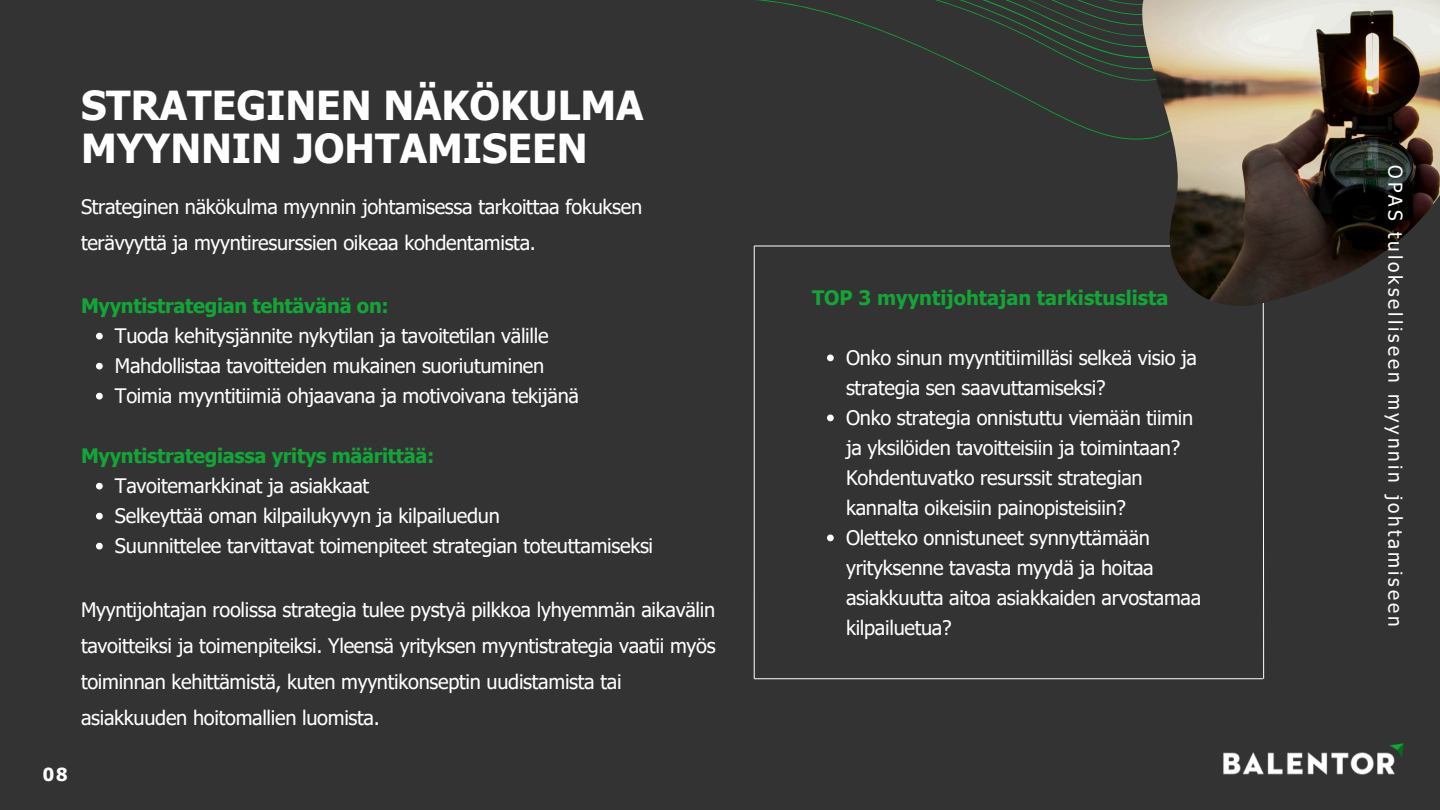
<style>
.page{position:relative;width:1440px;height:810px;background:#333}
.page>*{position:absolute;margin:0;border:0;box-sizing:border-box;transform-origin:0 0}
.t1{font:700 40px/43.5px "Tahoma";color:#fff}
.t2{font:20px/30px "Tahoma";letter-spacing:-.015em;color:#fff}
.t3{font:700 20px "Tahoma";letter-spacing:-.015em;color:#12a537}
.t4{font:19px "Tahoma";letter-spacing:.155em;color:#fff}
.t5{font:700 18px "Tahoma";color:#fff}
</style>
<div class="page">
<svg style="left:756px;top:0;width:386px;height:140px"></svg>
<hr style="left:754px;top:246px;width:1px;height:433px;background:#fff">
<hr style="left:754px;top:246px;width:509px;height:1px;background:#fff">
<hr style="left:754px;top:678px;width:509px;height:1px;background:#fff">
<svg style="left:1263px;top:306px;width:1px;height:373px"></svg>
<img style="left:1142px;top:0;width:298px;height:306px">
<svg style="left:827px;top:355px;width:7px;height:6px"></svg>
<svg style="left:827px;top:415px;width:7px;height:6px"></svg>
<svg style="left:827px;top:535px;width:7px;height:6px"></svg>
<img style="left:1223px;top:743px;width:181px;height:32px">
<svg style="left:96px;top:333px;width:7px;height:7px"></svg>
<svg style="left:96px;top:363px;width:7px;height:7px"></svg>
<svg style="left:96px;top:393px;width:7px;height:7px"></svg>
<svg style="left:96px;top:483px;width:7px;height:7px"></svg>
<svg style="left:96px;top:513px;width:7px;height:7px"></svg>
<svg style="left:96px;top:543px;width:7px;height:7px"></svg>
<p class="t1" style="left:81px;top:82px;width:564px">STRATEGINEN NÄKÖKULMA<br>MYYNNIN JOHTAMISEEN</p>
<p class="t2" style="left:81px;top:188px;width:563px;line-height:36px">Strateginen näkökulma myynnin johtamisessa tarkoittaa fokuksen terävyyttä ja myyntiresurssien oikeaa kohdentamista.</p>
<p class="t3" style="left:81px;top:293px;width:309px">Myyntistrategian tehtävänä on:</p>
<p class="t2" style="left:115px;top:320px;width:435px">Tuoda kehitysjännite nykytilan ja tavoitetilan välille</p>
<p class="t2" style="left:115px;top:350px;width:431px">Mahdollistaa tavoitteiden mukainen suoriutuminen</p>
<h2 class="t2" style="left:115px;top:380px;width:466px">Toimia myyntitiimiä ohjaavana ja motivoivana tekijänä</h2>
<p class="t3" style="left:81px;top:443px;width:355px">Myyntistrategiassa yritys määrittää:</p>
<p class="t2" style="left:115px;top:470px;width:256px">Tavoitemarkkinat ja asiakkaat</p>
<p class="t2" style="left:115px;top:500px;width:386px">Selkeyttää oman kilpailukyvyn ja kilpailuedun</p>
<h2 class="t2" style="left:115px;top:530px;width:540px">Suunnittelee tarvittavat toimenpiteet strategian toteuttamiseksi</h2>
<p class="t2" style="left:81px;top:591px;width:636px;line-height:36px">Myyntijohtajan roolissa strategia tulee pystyä pilkkoa lyhyemmän aikavälin tavoitteiksi ja toimenpiteiksi. Yleensä yrityksen myyntistrategia vaatii myös toiminnan kehittämistä, kuten myyntikonseptin uudistamista tai asiakkuuden hoitomallien luomista.</p>
<p class="t5" style="left:43px;top:763px;width:26px">08</p>
<p class="t3" style="left:812px;top:285px;width:358px">TOP 3 myyntijohtajan tarkistuslista</p>
<p class="t2" style="left:846px;top:342px;width:353px">Onko sinun myyntitiimilläsi selkeä visio ja strategia sen saavuttamiseksi?</p>
<p class="t2" style="left:846px;top:402px;width:349px">Onko strategia onnistuttu viemään tiimin ja yksilöiden tavoitteisiin ja toimintaan?<br>Kohdentuvatko resurssit strategian kannalta oikeisiin painopisteisiin?</p>
<h2 class="t2" style="left:846px;top:522px;width:357px">Oletteko onnistuneet synnyttämään yrityksenne tavasta myydä ja hoitaa asiakkuutta aitoa asiakkaiden arvostamaa kilpailuetua?</h2>
<p class="t4" style="left:1407px;top:165px;width:462px;rotate:90deg">OPAS tulokselliseen myynnin johtamiseen</p>
</div>
